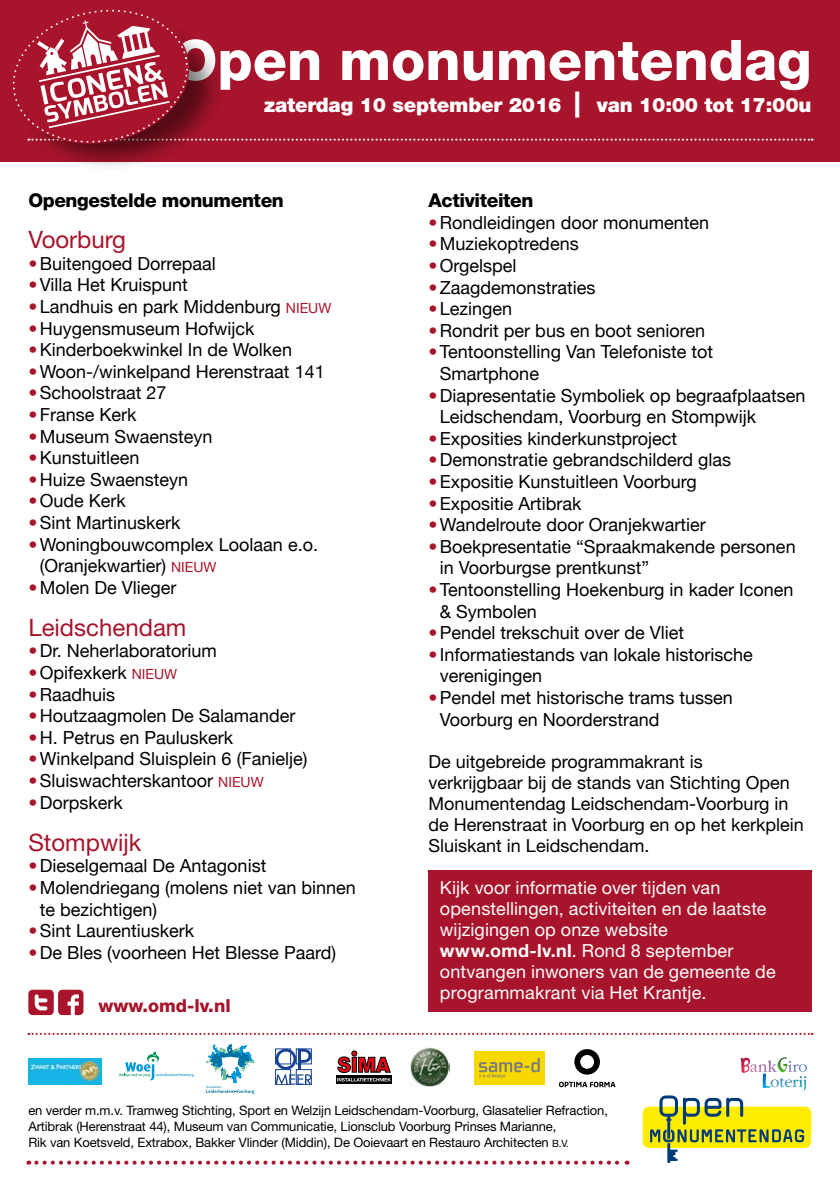
<style>
.page{position:relative;width:840px;height:1191px;background:#fff}
.page>*{position:absolute;margin:0;border:0;box-sizing:border-box;transform-origin:0 0}
.t1{font:800 56px "Helvetica Neue LT Std";color:#fff}
.t2{font:24px "Helvetica Neue LT Std";color:#a7142b}
.t3{font:900 20px "Helvetica Neue LT Std";letter-spacing:-.01em;color:#fff}
.t4{font:800 19px "Helvetica Neue LT Std";letter-spacing:-.02em;color:#000}
.t5{font:18px/21.6px "Helvetica Neue";color:#000}
.t6{font:18px/21px "Helvetica Neue LT Std";letter-spacing:.01em;color:#fff}
.t7{font:18px/21px "Helvetica Neue LT Std";color:#000}
.t8{font:800 18px "Helvetica Neue LT Std";color:#a7142b}
.t9{font:13px/16px "Helvetica Neue LT Std";letter-spacing:-.01em;color:#000}
.s1{font-size:26px}
.s2{font-family:"Helvetica Neue LT Std";font-weight:900;color:#a7142b}
.s3{font-size:14px;color:#a7142b}
.s4{font-weight:700}
.s5{font-size:10px}
</style>
<div class="page">
<div style="left:0;top:0;width:839px;height:161px;background:#a7142b"></div>
<div style="left:428px;top:870px;width:383px;height:142px;background:#a7142b"></div>
<svg style="left:28px;top:989px;width:55px;height:26px"></svg>
<svg style="left:28px;top:1033px;width:784px;height:2px"></svg>
<div style="left:21px;top:19px;width:204px;height:154px;background:#000;opacity:.5"></div>
<svg style="left:12px;top:9px;width:800px;height:142px"></svg>
<svg style="left:36px;top:1160px;width:591px;height:4px"></svg>
<svg style="left:119px;top:1051px;width:74px;height:29px"></svg>
<svg style="left:275px;top:1048px;width:36px;height:37px"></svg>
<svg style="left:574px;top:1049px;width:25px;height:25px"></svg>
<svg style="left:558px;top:1081px;width:57px;height:6px"></svg>
<svg style="left:206px;top:1044px;width:48px;height:50px"></svg>
<svg style="left:336px;top:1075px;width:56px;height:8px"></svg>
<svg style="left:337px;top:1050px;width:53px;height:31px"></svg>
<img style="left:410px;top:1047px;width:39px;height:39px">
<div style="left:474px;top:1051px;width:70px;height:33px;background:#f7d800"></div>
<svg style="left:479px;top:1057px;width:60px;height:21px"></svg>
<img style="left:28px;top:1058px;width:74px;height:26px">
<div style="left:642px;top:1106px;width:168px;height:42px;background:#ffed00;border-radius:6px"></div>
<svg style="left:649px;top:1057px;width:157px;height:106px"></svg>
<h1 class="t1" style="left:174px;top:27px;width:639px">Open monumentendag</h1>
<p class="t3" style="left:264px;top:93px;width:548px">zaterdag 10 september 2016 <span class="s1">|</span> van 10:00 tot 17:00u</p>
<p class="t4" style="left:28px;top:189px;width:257px">Opengestelde monumenten</p>
<h2 class="t2" style="left:28px;top:225px;width:99px">Voorburg</h2>
<p class="t5" style="left:28px;top:253px;width:189px"><span class="s2">•</span>Buitengoed Dorrepaal</p>
<p class="t5" style="left:28px;top:275px;width:161px"><span class="s2">•</span>Villa Het Kruispunt</p>
<p class="t5" style="left:28px;top:297px;width:304px"><span class="s2">•</span>Landhuis en park Middenburg <span class="s3">NIEUW</span></p>
<p class="t5" style="left:28px;top:318px;width:228px"><span class="s2">•</span>Huygensmuseum Hofwijck</p>
<p class="t5" style="left:28px;top:340px;width:265px"><span class="s2">•</span>Kinderboekwinkel In de Wolken</p>
<p class="t5" style="left:28px;top:361px;width:298px"><span class="s2">•</span>Woon-/winkelpand Herenstraat 141</p>
<p class="t5" style="left:28px;top:383px;width:140px"><span class="s2">•</span>Schoolstraat 27</p>
<p class="t5" style="left:28px;top:405px;width:110px"><span class="s2">•</span>Franse Kerk</p>
<p class="t5" style="left:28px;top:426px;width:186px"><span class="s2">•</span>Museum Swaensteyn</p>
<p class="t5" style="left:28px;top:448px;width:113px"><span class="s2">•</span>Kunstuitleen</p>
<p class="t5" style="left:28px;top:469px;width:161px"><span class="s2">•</span>Huize Swaensteyn</p>
<p class="t5" style="left:28px;top:491px;width:99px"><span class="s2">•</span>Oude Kerk</p>
<p class="t5" style="left:28px;top:513px;width:154px"><span class="s2">•</span>Sint Martinuskerk</p>
<p class="t5" style="left:40px;top:534px;width:280px;text-indent:-11px"><span class="s2">•</span>Woningbouwcomplex Loolaan e.o. (Oranjekwartier) <span class="s3">NIEUW</span></p>
<p class="t5" style="left:28px;top:577px;width:150px"><span class="s2">•</span>Molen De Vlieger</p>
<h2 class="t2" style="left:28px;top:613px;width:159px">Leidschendam</h2>
<p class="t5" style="left:28px;top:641px;width:190px"><span class="s2">•</span>Dr. Neherlaboratorium</p>
<p class="t5" style="left:28px;top:663px;width:150px"><span class="s2">•</span>Opifexkerk <span class="s3">NIEUW</span></p>
<p class="t5" style="left:28px;top:684px;width:88px"><span class="s2">•</span>Raadhuis</p>
<p class="t5" style="left:28px;top:706px;width:268px"><span class="s2">•</span>Houtzaagmolen De Salamander</p>
<p class="t5" style="left:28px;top:727px;width:206px"><span class="s2">•</span>H. Petrus en Pauluskerk</p>
<p class="t5" style="left:28px;top:749px;width:280px"><span class="s2">•</span>Winkelpand Sluisplein 6 (Fanielje)</p>
<p class="t5" style="left:28px;top:771px;width:237px"><span class="s2">•</span>Sluiswachterskantoor <span class="s3">NIEUW</span></p>
<p class="t5" style="left:28px;top:792px;width:96px"><span class="s2">•</span>Dorpskerk</p>
<h2 class="t2" style="left:28px;top:828px;width:114px">Stompwijk</h2>
<p class="t5" style="left:28px;top:856px;width:239px"><span class="s2">•</span>Dieselgemaal De Antagonist</p>
<p class="t5" style="left:40px;top:877px;width:317px;text-indent:-11px"><span class="s2">•</span>Molendriegang (molens niet van binnen te bezichtigen)</p>
<p class="t5" style="left:28px;top:921px;width:167px"><span class="s2">•</span>Sint Laurentiuskerk</p>
<p class="t5" style="left:28px;top:942px;width:309px"><span class="s2">•</span>De Bles (voorheen Het Blesse Paard)</p>
<p class="t8" style="left:98px;top:995px;width:134px">www.omd-lv.nl</p>
<p class="t4" style="left:428px;top:189px;width:106px">Activiteiten</p>
<p class="t5" style="left:428px;top:212px;width:282px"><span class="s2">•</span>Rondleidingen door monumenten</p>
<p class="t5" style="left:428px;top:234px;width:152px"><span class="s2">•</span>Muziekoptredens</p>
<p class="t5" style="left:428px;top:256px;width:89px"><span class="s2">•</span>Orgelspel</p>
<p class="t5" style="left:428px;top:277px;width:168px"><span class="s2">•</span>Zaagdemonstraties</p>
<p class="t5" style="left:428px;top:299px;width:85px"><span class="s2">•</span>Lezingen</p>
<p class="t5" style="left:428px;top:320px;width:278px"><span class="s2">•</span>Rondrit per bus en boot senioren</p>
<p class="t5" style="left:439px;top:342px;width:275px;text-indent:-11px"><span class="s2">•</span>Tentoonstelling Van Telefoniste tot<br>Smartphone</p>
<p class="t5" style="left:439px;top:385px;width:367px;text-indent:-11px"><span class="s2">•</span>Diapresentatie Symboliek op begraafplaatsen<br>Leidschendam, Voorburg en Stompwijk</p>
<p class="t5" style="left:428px;top:428px;width:250px"><span class="s2">•</span>Exposities kinderkunstproject</p>
<p class="t5" style="left:428px;top:450px;width:304px"><span class="s2">•</span>Demonstratie gebrandschilderd glas</p>
<p class="t5" style="left:428px;top:472px;width:269px"><span class="s2">•</span>Expositie Kunstuitleen Voorburg</p>
<p class="t5" style="left:428px;top:493px;width:155px"><span class="s2">•</span>Expositie Artibrak</p>
<p class="t5" style="left:428px;top:515px;width:279px"><span class="s2">•</span>Wandelroute door Oranjekwartier</p>
<p class="t5" style="left:439px;top:536px;width:357px;text-indent:-11px"><span class="s2">•</span>Boekpresentatie “Spraakmakende personen in Voorburgse prentkunst”</p>
<p class="t5" style="left:439px;top:580px;width:355px;text-indent:-11px"><span class="s2">•</span>Tentoonstelling Hoekenburg in kader Iconen &amp; Symbolen</p>
<p class="t5" style="left:428px;top:623px;width:257px"><span class="s2">•</span>Pendel trekschuit over de Vliet</p>
<p class="t5" style="left:439px;top:644px;width:314px;text-indent:-11px"><span class="s2">•</span> Informatiestands van lokale historische verenigingen</p>
<p class="t5" style="left:439px;top:688px;width:294px;text-indent:-11px"><span class="s2">•</span>Pendel met historische trams tussen<br>Voorburg en Noorderstrand</p>
<p class="t7" style="left:428px;top:750px;width:376px">De uitgebreide programmakrant is<br>verkrijgbaar bij de stands van Stichting Open Monumentendag Leidschendam-Voorburg in de Herenstraat in Voorburg en op het kerkplein Sluiskant in Leidschendam.</p>
<p class="t6" style="left:439px;top:877px;width:337px">Kijk voor informatie over tijden van openstellingen, activiteiten en de laatste wijzigingen op onze website <span class="s4">www.omd-lv.nl</span>. Rond 8 september ontvangen inwoners van de gemeente de programmakrant via Het Krantje.</p>
<p class="t9" style="left:28px;top:1102px;width:580px">en verder m.m.v. Tramweg Stichting, Sport en Welzijn Leidschendam-Voorburg, Glasatelier Refraction,<br>Artibrak (Herenstraat 44), Museum van Communicatie, Lionsclub Voorburg Prinses Marianne,<br>Rik van Koetsveld, Extrabox, Bakker Vlinder (Middin), De Ooievaart en Restauro Architecten <span class="s5">B.V.</span></p>
</div>
